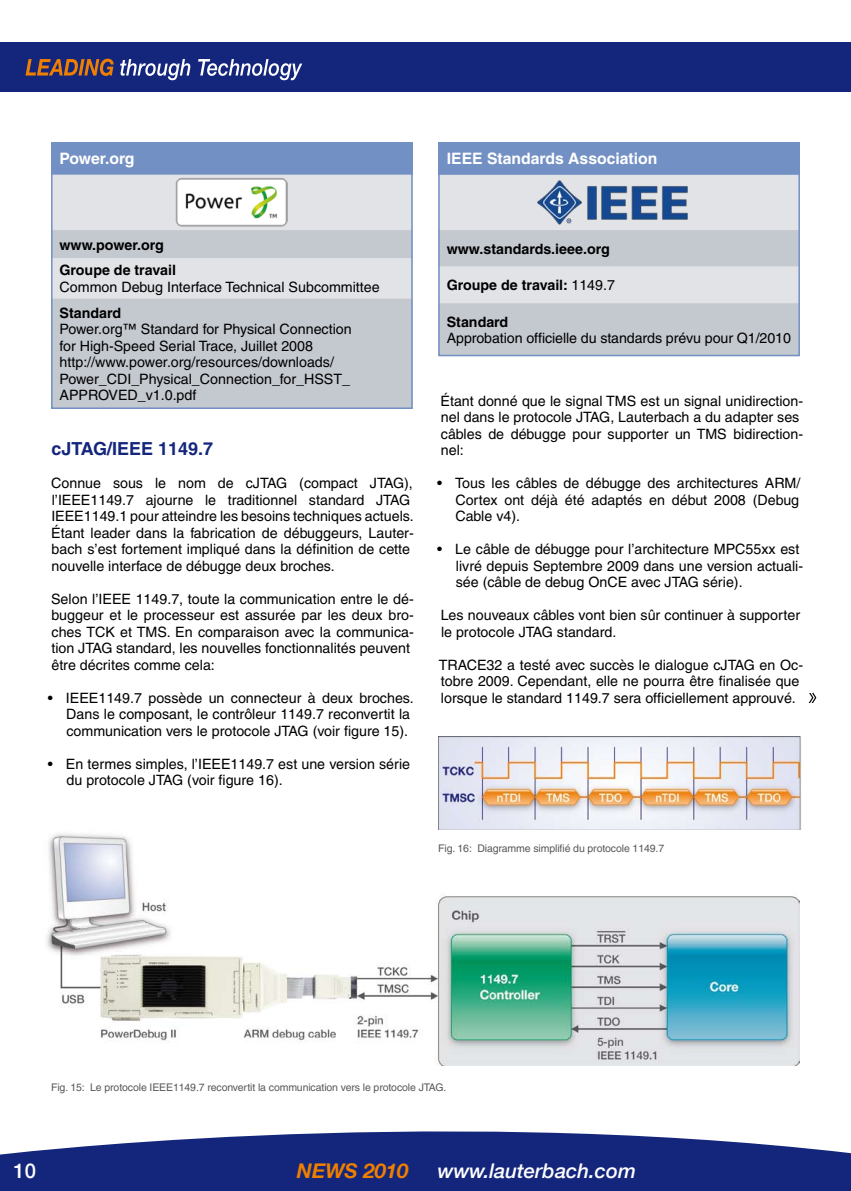
<style>
.page{position:relative;width:851px;height:1191px;background:#fff}
.page>*{position:absolute;margin:0;border:0;box-sizing:border-box;transform-origin:0 0}
.t1{font:italic 500 20.25px "Helvetica Neue LT";color:#fff}
.t2{font:italic 700 20.25px "Helvetica Neue LT";color:#ee7f00}
.t3{font:500 20.25px "Helvetica Neue LT";color:#fff}
.t4{font:700 18px "Helvetica";color:#14267b}
.t5{font:700 15.75px "Helvetica";color:#fff}
.t6{font:14.25px/16.5px "Helvetica";color:#000}
.t7{font:700 14.25px/26px "Helvetica";color:#000}
.t8{font:10.5px "Helvetica";letter-spacing:-.01em;color:#58585a}
.s1{font-weight:400}
</style>
<div class="page">
<svg style="left:0;top:1131px;width:850px;height:60px;background:#32428c"></svg>
<div style="left:0;top:43px;width:850px;height:49px;background:#14267b"></div>
<svg style="left:26px;top:59px;width:88px;height:17px"></svg>
<svg style="left:120px;top:59px;width:70px;height:21px"></svg>
<svg style="left:198px;top:59px;width:104px;height:21px"></svg>
<svg style="left:850px;top:1153px;width:1px;height:38px"></svg>
<svg style="left:808px;top:691px;width:9px;height:12px"></svg>
<img style="left:46px;top:829px;width:753px;height:237px">
<div style="left:438px;top:142px;width:361px;height:33px;background:#7390c4"></div>
<div style="left:441px;top:175px;width:355px;height:55px;background:#e1e3e7"></div>
<svg style="left:441px;top:230px;width:355px;height:123px;background:#ccd0d6"></svg>
<div style="left:438px;top:142px;width:361px;height:214px;border:2px solid #7390c4"></div>
<img style="left:530px;top:174px;width:177px;height:63px">
<div style="left:51px;top:142px;width:361px;height:33px;background:#7390c4"></div>
<div style="left:54px;top:175px;width:355px;height:55px;background:#e1e3e7"></div>
<svg style="left:54px;top:230px;width:355px;height:176px;background:#caced4"></svg>
<img style="left:176px;top:178px;width:112px;height:48px">
<div style="left:51px;top:142px;width:361px;height:267px;border:2px solid #7390c4"></div>
<img style="left:438px;top:736px;width:363px;height:93px">
<p class="t5" style="left:60px;top:149px;width:76px">Power.org</p>
<p class="t5" style="left:446px;top:149px;width:212px">IEEE Standards Association</p>
<p class="t7" style="left:60px;top:231px;width:118px">www.power.org<br>Groupe de travail</p>
<p class="t6" style="left:60px;top:279px;width:321px">Common Debug Interface Technical Subcommittee</p>
<p class="t7" style="left:60px;top:300px;width:63px">Standard</p>
<p class="t6" style="left:60px;top:321px;width:293px">Power.org™ Standard for Physical Connection for High-Speed Serial Trace, Juillet 2008 http://www.power.org/resources/downloads/ Power_CDI_Physical_Connection_for_HSST_ APPROVED_v1.0.pdf</p>
<p class="t4" style="left:51px;top:438px;width:163px">cJTAG/IEEE 1149.7</p>
<p class="t6" style="left:51px;top:475px;width:364px">Connue sous le nom de cJTAG (compact JTAG), l’IEEE1149.7 ajourne le traditionnel standard JTAG IEEE1149.1 pour atteindre les besoins techniques actuels.<br>Étant leader dans la fabrication de débuggeurs, Lauter&shy;bach s’est fortement impliqué dans la définition de cette nouvelle interface de débugge deux broches.</p>
<p class="t6" style="left:51px;top:590px;width:364px">Selon l’IEEE 1149.7, toute la communication entre le dé&shy;buggeur et le processeur est assurée par les deux bro&shy;ches TCK et TMS. En comparaison avec la communica&shy;tion JTAG standard, les nouvelles fonctionnalités peuvent être décrites comme cela:</p>
<p class="t6" style="left:66px;top:689px;width:349px;text-indent:-19px">• IEEE1149.7 possède un connecteur à deux broches.<br>Dans le composant, le contrôleur 1149.7 reconvertit la communication vers le protocole JTAG (voir figure 15).</p>
<p class="t6" style="left:67px;top:755px;width:345px;text-indent:-19px">• En termes simples, l’IEEE1149.7 est une version série du protocole JTAG (voir figure 16).</p>
<p class="t7" style="left:446px;top:236px;width:165px">www.standards.ieee.org</p>
<p class="t7" style="left:446px;top:272px;width:170px">Groupe de travail: <span class="s1">1149.7</span></p>
<p class="t7" style="left:446px;top:309px;width:63px">Standard</p>
<p class="t6" style="left:446px;top:330px;width:345px">Approbation officielle du standards prévu pour Q1/2010</p>
<p class="t6" style="left:440px;top:392px;width:364px">Étant donné que le signal TMS est un signal unidirection&shy;nel dans le protocole JTAG, Lauterbach a du adapter ses câbles de débugge pour supporter un TMS bidirection&shy;nel:</p>
<p class="t6" style="left:455px;top:475px;width:346px;text-align:justify;text-indent:-18px">• Tous les câbles de débugge des architectures ARM/ Cortex ont déjà été adaptés en début 2008 (Debug Cable v4).</p>
<p class="t6" style="left:455px;top:541px;width:349px;text-indent:-19px">• Le câble de débugge pour l’architecture MPC55xx est livré depuis Septembre 2009 dans une version actuali&shy;sée (câble de debug OnCE avec JTAG série).</p>
<p class="t6" style="left:440px;top:607px;width:361px">Les nouveaux câbles vont bien sûr continuer à supporter le protocole JTAG standard.</p>
<p class="t6" style="left:438px;top:656px;width:366px">TRACE32 a testé avec succès le dialogue cJTAG en Oc&shy;tobre 2009. Cependant, elle ne pourra être finalisée que lorsque le standard 1149.7 sera officiellement approuvé.</p>
<p class="t8" style="left:438px;top:842px;width:227px">Fig. 16: Diagramme simplifié du protocole 1149.7</p>
<p class="t8" style="left:51px;top:1080px;width:397px">Fig. 15: Le protocole IEEE1149.7 reconvertit la communication vers le protocole JTAG.</p>
<h1 class="t3" style="left:14px;top:1158px;width:24px">10</h1>
<h1 class="t2" style="left:297px;top:1158px;width:113px">NEWS 2010</h1>
<h1 class="t1" style="left:438px;top:1159px;width:200px">www.lauterbach.com</h1>
</div>
